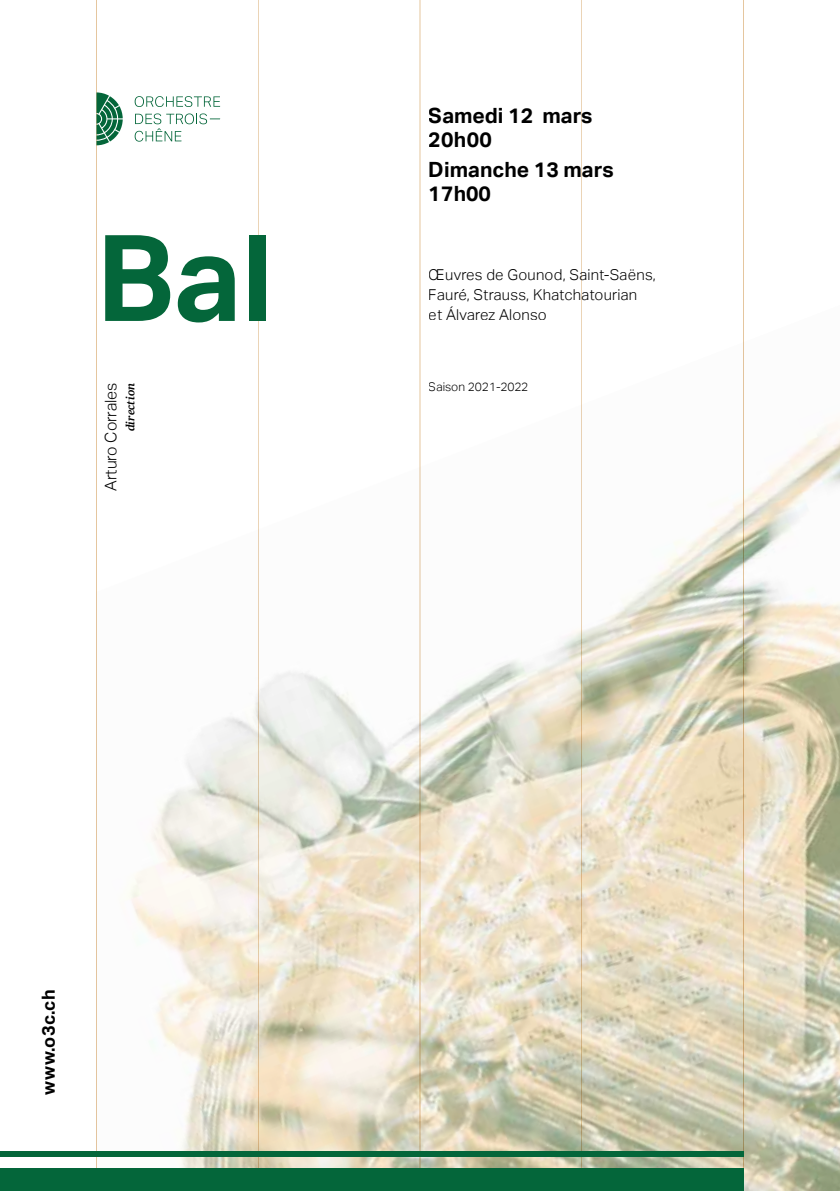
<style>
.page{position:relative;width:840px;height:1191px;background:#fff}
.page>*{position:absolute;margin:0;border:0;box-sizing:border-box;transform-origin:0 0}
.t1{font:700 120px "Aktiv Grotesk";color:#04663a}
.t2{font:700 21px/23.8px "Aktiv Grotesk";color:#000}
.t3{font:700 18px "Aktiv Grotesk";letter-spacing:.015em;color:#000}
.t4{font:300 16px "Aktiv Grotesk";color:#000}
.t5{font:300 15px/19.8px "Aktiv Grotesk";letter-spacing:.015em;color:#000}
.t6{font:300 12px "Aktiv Grotesk";color:#000}
.t7{font:italic 700 12px "Charter";color:#000}
</style>
<div class="page">
<img style="left:128px;top:301px;width:711px;height:890px">
<hr style="left:742px;top:0;width:1px;height:1191px;background:#e5c69e">
<hr style="left:581px;top:0;width:1px;height:1191px;background:#e5c69e">
<hr style="left:419px;top:0;width:1px;height:1191px;background:#e5c69e">
<hr style="left:258px;top:0;width:1px;height:1191px;background:#e5c69e">
<hr style="left:96px;top:0;width:1px;height:1191px;background:#e5c69e">
<div style="left:0;top:1168px;width:743px;height:23px;background:#04663a"></div>
<div style="left:0;top:1151px;width:743px;height:6px;background:#04663a"></div>
<svg style="left:135px;top:96px;width:85px;height:11px"></svg>
<svg style="left:135px;top:113px;width:85px;height:29px"></svg>
<svg style="left:96px;top:92px;width:27px;height:53px"></svg>
<h1 class="t1" style="left:96px;top:209px;width:178px">Bal</h1>
<p class="t4" style="left:102px;top:491px;width:110px;rotate:-90deg">Arturo Corrales</p>
<p class="t7" style="left:123px;top:431px;width:50px;rotate:-90deg">direction</p>
<h2 class="t2" style="left:428px;top:104px;width:165px">Samedi 12 mars<br>20h00</h2>
<h2 class="t2" style="left:428px;top:158px;width:186px">Dimanche 13 mars<br>17h00</h2>
<p class="t5" style="left:428px;top:265px;width:228px">Œuvres de Gounod, Saint-Saëns,<br>Fauré, Strauss, Khatchatourian</p>
<p class="t5" style="left:428px;top:304px;width:119px">et Álvarez Alonso</p>
<p class="t6" style="left:428px;top:380px;width:101px">Saison 2021-2022</p>
<p class="t3" style="left:38px;top:1094px;width:106px;rotate:-90deg">www.o3c.ch</p>
</div>
